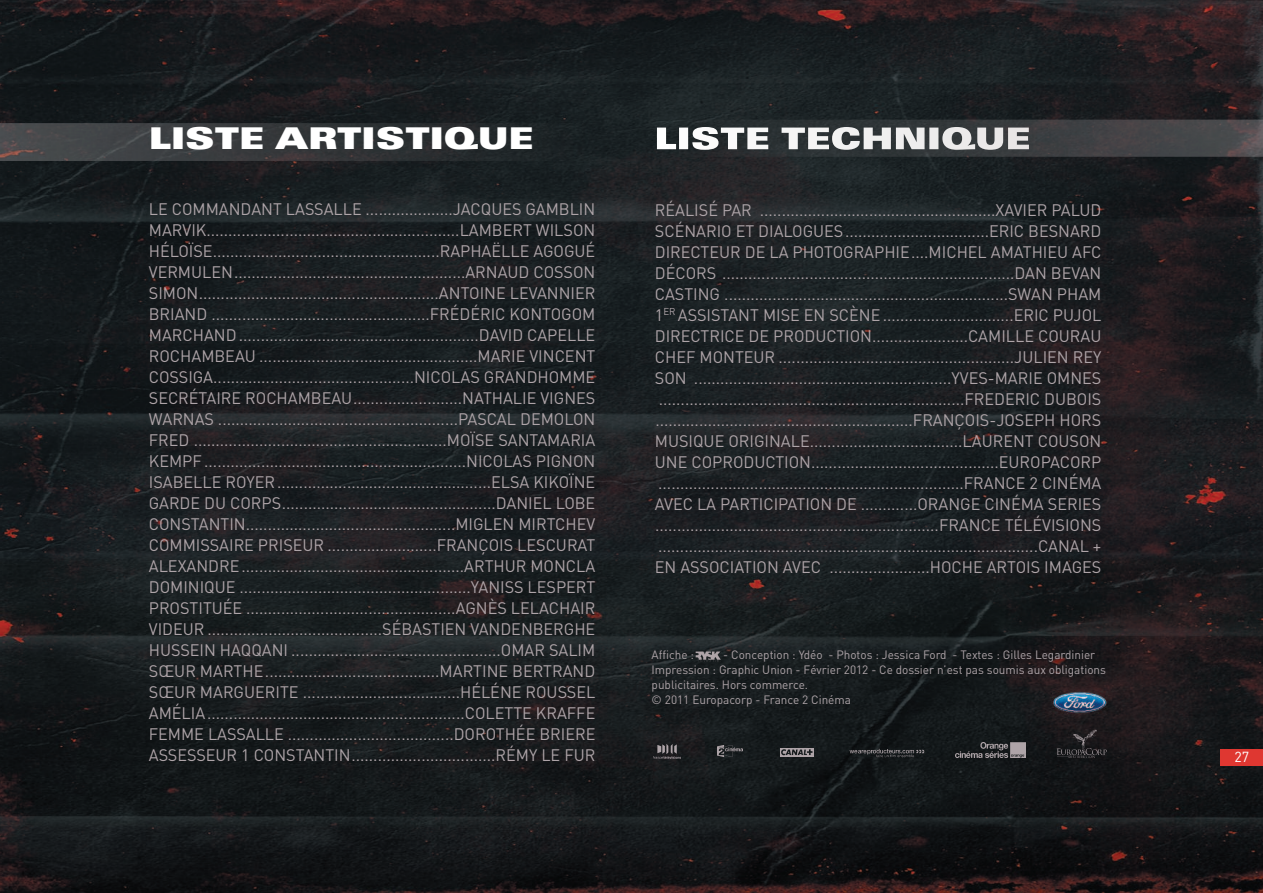
<style>
.page{position:relative;width:1263px;height:893px;background:#fff}
.page>*{position:absolute;margin:0;border:0;box-sizing:border-box;transform-origin:0 0}
.t1{font:900 expanded 30px "Univers";color:#fff}
.t2{font:16.5px/21px "DIN";color:#aea4a8;text-align:justify}
.t3{font:14.4px "DIN";color:#fff}
.t4{font:12px/15px "DIN";color:#aea4a8}
</style>
<div class="page">
<img style="left:0;top:0;width:1263px;height:893px">
<img style="left:0;top:123px;width:591px;height:38px">
<div style="left:1220px;top:749px;width:43px;height:16px;background:#df3731"></div>
<img style="left:656px;top:120px;width:607px;height:37px">
<img style="left:657px;top:127px;width:372px;height:23px">
<img style="left:694px;top:649px;width:29px;height:14px">
<img style="left:1053px;top:692px;width:54px;height:21px">
<img style="left:653px;top:745px;width:28px;height:13px">
<img style="left:717px;top:745px;width:25px;height:12px">
<img style="left:780px;top:748px;width:33px;height:8px">
<img style="left:843px;top:749px;width:83px;height:10px">
<img style="left:956px;top:742px;width:69px;height:15px">
<img style="left:1054px;top:729px;width:56px;height:31px">
<h1 class="t1" style="left:149px;top:128px;width:386px">LISTE ARTISTIQUE</h1>
<p class="t2" style="left:149px;top:199px;width:448px">LE COMMANDANT LASSALLE ....................JACQUES GAMBLIN MARVIK..........................................................LAMBERT WILSON HÉLOÏSE....................................................RAPHAËLLE AGOGUÉ VERMULEN.....................................................ARNAUD COSSON SIMON.......................................................ANTOINE LEVANNIER BRIAND ..................................................FRÉDÉRIC KONTOGOM MARCHAND.......................................................DAVID CAPELLE ROCHAMBEAU ..................................................MARIE VINCENT COSSIGA..............................................NICOLAS GRANDHOMME SECRÉTAIRE ROCHAMBEAU.........................NATHALIE VIGNES WARNAS .......................................................PASCAL DEMOLON FRED ..........................................................MOÏSE SANTAMARIA KEMPF ............................................................NICOLAS PIGNON ISABELLE ROYER.................................................ELSA KIKOÏNE GARDE DU CORPS.................................................DANIEL LOBE CONSTANTIN................................................MIGLEN MIRTCHEV COMMISSAIRE PRISEUR .........................FRANÇOIS LESCURAT ALEXANDRE...................................................ARTHUR MONCLA DOMINIQUE .....................................................YANISS LESPERT PROSTITUÉE ................................................AGNÈS LELACHAIR VIDEUR ........................................SÉBASTIEN VANDENBERGHE HUSSEIN HAQQANI ................................................OMAR SALIM SŒUR MARTHE........................................MARTINE BERTRAND SŒUR MARGUERITE ....................................HÉLÉNE ROUSSEL AMÉLIA...........................................................COLETTE KRAFFE FEMME LASSALLE ......................................DOROTHÉE BRIERE ASSESSEUR 1 CONSTANTIN.................................RÉMY LE FUR</p>
<p class="t2" style="left:655px;top:199px;width:448px">RÉALISÉ PAR ......................................................XAVIER PALUD SCÉNARIO ET DIALOGUES.................................ERIC BESNARD DIRECTEUR DE LA PHOTOGRAPHIE....MICHEL AMATHIEU AFC DÉCORS ...................................................................DAN BEVAN CASTING .................................................................SWAN PHAM 1<sup>ER</sup> ASSISTANT MISE EN SCÈNE..............................ERIC PUJOL DIRECTRICE DE PRODUCTION......................CAMILLE COURAU CHEF MONTEUR ......................................................JULIEN REY SON ...........................................................YVES-MARIE OMNES ......................................................................FREDERIC DUBOIS ...........................................................FRANÇOIS-JOSEPH HORS MUSIQUE ORIGINALE...................................LAURENT COUSON UNE COPRODUCTION...........................................EUROPACORP ......................................................................FRANCE 2 CINÉMA AVEC LA PARTICIPATION DE .............ORANGE CINÉMA SERIES .................................................................FRANCE TÉLÉVISIONS .......................................................................................CANAL + EN ASSOCIATION AVEC .......................HOCHE ARTOIS IMAGES</p>
<p class="t4" style="left:652px;top:647px;width:456px;text-indent:72px">- Conception : Ydéo - Photos : Jessica Ford - Textes : Gilles Legardinier Impression : Graphic Union - Février 2012 - Ce dossier n’est pas soumis aux obligations publicitaires. Hors commerce.<br>© 2011 Europacorp - France 2 Cinéma</p>
<p class="t4" style="left:652px;top:647px;width:44px">Affiche :</p>
<p class="t3" style="left:1234px;top:748px;width:16px">27</p>
</div>
